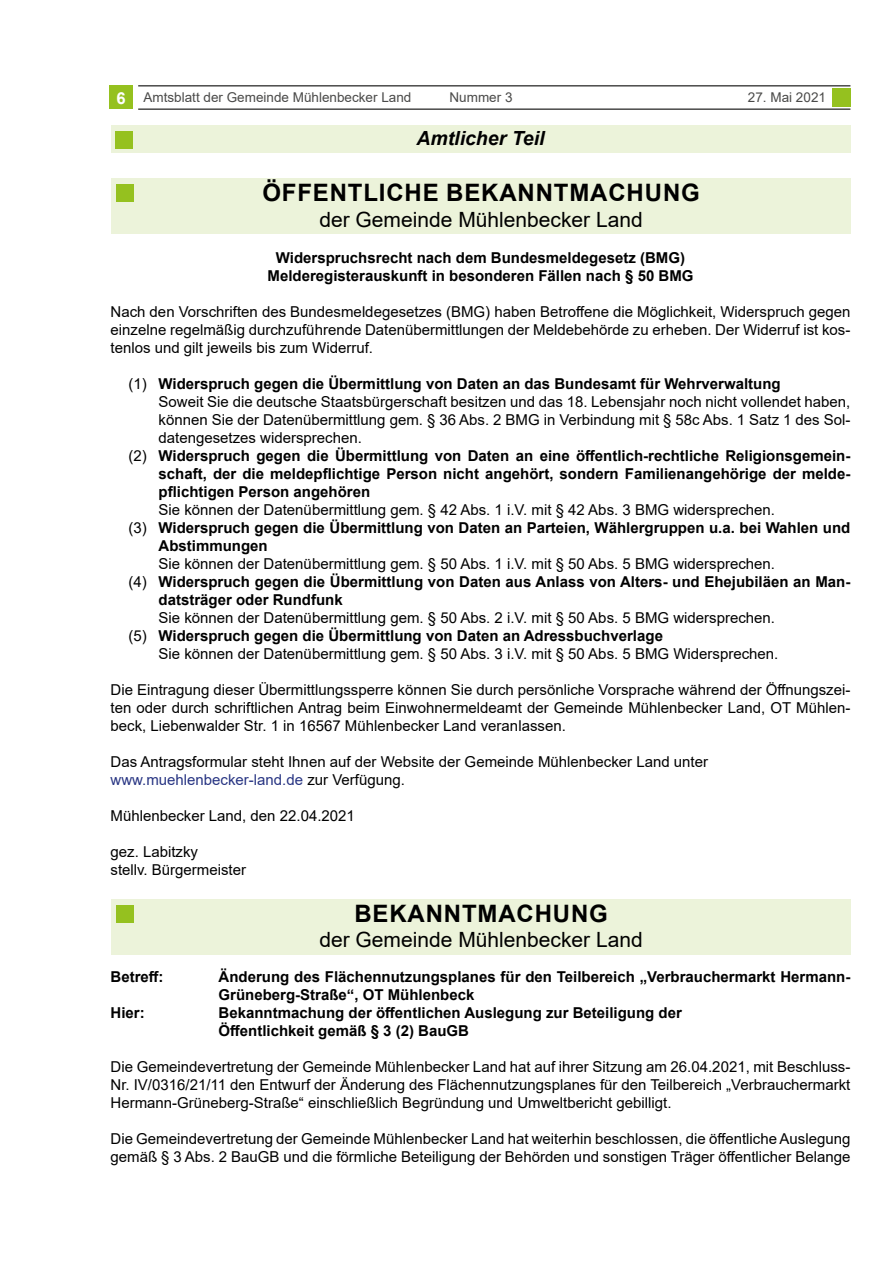
<style>
.page{position:relative;width:893px;height:1263px;background:#fff}
.page>*{position:absolute;margin:0;border:0;box-sizing:border-box;transform-origin:0 0}
.t1{font:700 24px "Arial";letter-spacing:.035em;color:#000}
.t2{font:21px "Arial";color:#000}
.t3{font:italic 700 19.5px "Arial";color:#000}
.t4{font:15px/18px "Arial";color:#000}
.t5{font:700 15px/18px "Arial";color:#000}
.t6{font:13.5px "Arial";color:#4a4a49}
.s1{font-weight:700;font-size:16.5px;color:#fff}
.s2{font-weight:400}
.s3{font-weight:700}
.s4{color:#283583}
</style>
<div class="page">
<div style="left:111px;top:125px;width:739px;height:28px;background:#ecf3da"></div>
<div style="left:832px;top:89px;width:18px;height:18px;background:#95c11f"></div>
<div style="left:109px;top:85px;width:24px;height:23px;background:#95c11f"></div>
<hr style="left:138px;top:85px;width:712px;height:2px;background:#4a4a49">
<hr style="left:138px;top:108px;width:712px;height:2px;background:#4a4a49">
<div style="left:115px;top:132px;width:18px;height:17px;background:#95c11f"></div>
<div style="left:111px;top:179px;width:740px;height:55px;background:#ecf3da"></div>
<div style="left:116px;top:185px;width:17px;height:17px;background:#95c11f"></div>
<div style="left:111px;top:899px;width:740px;height:55px;background:#ecf3da"></div>
<div style="left:116px;top:905px;width:17px;height:17px;background:#95c11f"></div>
<p class="t6" style="left:117px;top:88px;width:296px"><span class="s1">6</span> Amtsblatt der Gemeinde Mühlenbecker Land</p>
<p class="t6" style="left:449px;top:88px;width:65px">Nummer 3</p>
<p class="t6" style="left:748px;top:88px;width:80px">27. Mai 2021</p>
<h3 class="t3" style="left:416px;top:125px;width:130px">Amtlicher Teil</h3>
<h1 class="t1" style="left:262px;top:176px;width:439px">ÖFFENTLICHE BEKANNTMACHUNG</h1>
<h2 class="t2" style="left:319px;top:205px;width:325px">der Gemeinde Mühlenbecker Land</h2>
<p class="t5" style="left:267px;top:249px;width:427px;text-align:center">Widerspruchsrecht nach dem Bundesmeldegesetz (BMG)<br>Melderegisterauskunft in besonderen Fällen nach § 50 BMG</p>
<p class="t4" style="left:111px;top:303px;width:741px;text-align:justify">Nach den Vorschriften des Bundesmeldegesetzes (BMG) haben Betroffene die Möglichkeit, Widerspruch gegen einzelne regelmäßig durchzuführende Datenübermittlungen der Meldebehörde zu erheben. Der Widerruf ist kos&shy;tenlos und gilt jeweils bis zum Widerruf.</p>
<p class="t5" style="left:129px;top:375px;width:654px"><span class="s2">(1)</span> Widerspruch gegen die Übermittlung von Daten an das Bundesamt für Wehrverwaltung</p>
<p class="t4" style="left:159px;top:393px;width:693px">Soweit Sie die deutsche Staatsbürgerschaft besitzen und das 18. Lebensjahr noch nicht vollendet haben,</p>
<p class="t4" style="left:159px;top:411px;width:693px">können Sie der Datenübermittlung gem. § 36 Abs. 2 BMG in Verbindung mit § 58c Abs. 1 Satz 1 des Sol-</p>
<p class="t4" style="left:159px;top:429px;width:205px">datengesetzes widersprechen.</p>
<p class="t5" style="left:129px;top:447px;width:723px"><span class="s2">(2)</span> Widerspruch gegen die Übermittlung von Daten an eine öffentlich-rechtliche Religionsgemein-</p>
<p class="t5" style="left:159px;top:465px;width:693px">schaft, der die meldepflichtige Person nicht angehört, sondern Familienangehörige der melde-</p>
<p class="t5" style="left:159px;top:483px;width:213px">pflichtigen Person angehören</p>
<p class="t4" style="left:159px;top:501px;width:618px">Sie können der Datenübermittlung gem. § 42 Abs. 1 i.V. mit § 42 Abs. 3 BMG widersprechen.</p>
<p class="t5" style="left:129px;top:519px;width:723px"><span class="s2">(3)</span> Widerspruch gegen die Übermittlung von Daten an Parteien, Wählergruppen u.a. bei Wahlen und</p>
<p class="t5" style="left:159px;top:537px;width:111px">Abstimmungen</p>
<p class="t4" style="left:159px;top:555px;width:618px">Sie können der Datenübermittlung gem. § 50 Abs. 1 i.V. mit § 50 Abs. 5 BMG widersprechen.</p>
<p class="t5" style="left:129px;top:573px;width:723px"><span class="s2">(4)</span> Widerspruch gegen die Übermittlung von Daten aus Anlass von Alters- und Ehejubiläen an Man-</p>
<p class="t5" style="left:159px;top:591px;width:186px">datsträger oder Rundfunk</p>
<p class="t4" style="left:129px;top:609px;width:648px;text-indent:30px">Sie können der Datenübermittlung gem. § 50 Abs. 2 i.V. mit § 50 Abs. 5 BMG widersprechen. (5) <span class="s3">Widerspruch gegen die Übermittlung von Daten an Adressbuchverlage</span></p>
<p class="t4" style="left:159px;top:645px;width:621px">Sie können der Datenübermittlung gem. § 50 Abs. 3 i.V. mit § 50 Abs. 5 BMG Widersprechen.</p>
<p class="t4" style="left:111px;top:681px;width:741px;text-align:justify">Die Eintragung dieser Übermittlungssperre können Sie durch persönliche Vorsprache während der Öffnungszei&shy;ten oder durch schriftlichen Antrag beim Einwohnermeldeamt der Gemeinde Mühlenbecker Land, OT Mühlen&shy;beck, Liebenwalder Str. 1 in 16567 Mühlenbecker Land veranlassen.</p>
<p class="t4" style="left:111px;top:753px;width:599px">Das Antragsformular steht Ihnen auf der Website der Gemeinde Mühlenbecker Land unter <span class="s4">www.muehlenbecker-land.de</span> zur Verfügung.</p>
<p class="t4" style="left:111px;top:807px;width:246px">Mühlenbecker Land, den 22.04.2021</p>
<p class="t4" style="left:111px;top:843px;width:137px">gez. Labitzky<br>stellv. Bürgermeister</p>
<h1 class="t1" style="left:354px;top:896px;width:255px">BEKANNTMACHUNG</h1>
<h2 class="t2" style="left:319px;top:925px;width:325px">der Gemeinde Mühlenbecker Land</h2>
<p class="t5" style="left:111px;top:968px;width:54px">Betreff:</p>
<p class="t5" style="left:219px;top:968px;width:633px">Änderung des Flächennutzungsplanes für den Teilbereich „Verbrauchermarkt Hermann-<br>Grüneberg-Straße“, OT Mühlenbeck</p>
<p class="t5" style="left:111px;top:1004px;width:36px">Hier:</p>
<p class="t5" style="left:219px;top:1004px;width:465px">Bekanntmachung der öffentlichen Auslegung zur Beteiligung der<br>Öffentlichkeit gemäß § 3 (2) BauGB</p>
<p class="t4" style="left:111px;top:1057px;width:741px;text-align:justify">Die Gemeindevertretung der Gemeinde Mühlenbecker Land hat auf ihrer Sitzung am 26.04.2021, mit Beschluss-Nr. IV/0316/21/11 den Entwurf der Änderung des Flächennutzungsplanes für den Teilbereich „Verbrauchermarkt Hermann-Grüneberg-Straße“ einschließlich Begründung und Umweltbericht gebilligt.</p>
<p class="t4" style="left:111px;top:1129px;width:741px">Die Gemeindevertretung der Gemeinde Mühlenbecker Land hat weiterhin beschlossen, die öffentliche Auslegung gemäß § 3 Abs. 2 BauGB und die förmliche Beteiligung der Behörden und sonstigen Träger öffentlicher Belange</p>
</div>
